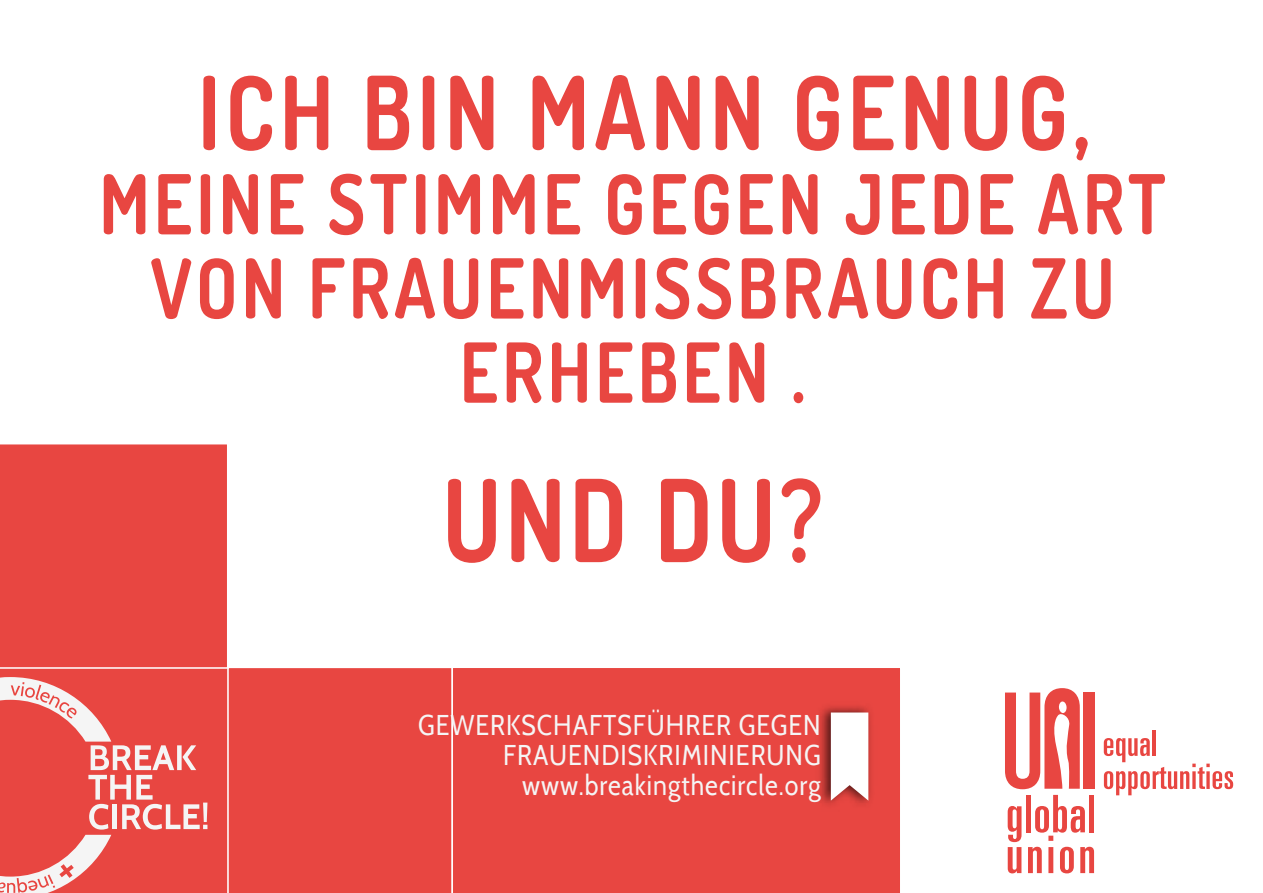
<style>
.page{position:relative;width:1263px;height:893px;background:#fff}
.page>*{position:absolute;margin:0;border:0;box-sizing:border-box;transform-origin:0 0}
.t1{font:700 114px "Dosis";color:#e84641;scale:.87 1}
.t2{font:700 102px "Dosis";letter-spacing:.06em;color:#e84641;scale:.87 1}
.t3{font:700 82.5px/84.2px "Dosis";letter-spacing:.06em;color:#e84641;text-align:center;scale:.87 1}
.t4{font:28.5px/30px "Cabin";letter-spacing:.04em;color:#f5f5f5;text-align:right;scale:.87 1}
</style>
<div class="page">
<div style="left:0;top:669px;width:227px;height:224px;background:#e84641"></div>
<div style="left:227px;top:668px;width:224px;height:225px;background:#e84641"></div>
<div style="left:451px;top:668px;width:449px;height:225px;background:#e84641"></div>
<div style="left:0;top:444px;width:228px;height:225px;background:#e84641"></div>
<svg style="left:0;top:677px;width:207px;height:216px;background:#ea6561"></svg>
<hr style="left:1153px;top:730px;width:3px;height:26px;background:#e84641">
<svg style="left:1104px;top:738px;width:129px;height:57px"></svg>
<div style="left:1083px;top:692px;width:11px;height:97px;background:#e84641"></div>
<svg style="left:1005px;top:688px;width:75px;height:101px"></svg>
<div style="left:1026px;top:795px;width:5px;height:37px;background:#e84641"></div>
<svg style="left:1008px;top:806px;width:13px;height:67px"></svg>
<svg style="left:1028px;top:795px;width:66px;height:78px"></svg>
<img style="left:814px;top:700px;width:63px;height:113px">
<svg style="left:831px;top:712px;width:37px;height:89px"></svg>
<h2 class="t2" style="left:198px;top:47px;width:1027px">ICH BIN MANN GENUG,</h2>
<h3 class="t3" style="left:99px;top:160px;width:1227px">MEINE STIMME GEGEN JEDE ART<br>VON FRAUENMISSBRAUCH ZU<br>ERHEBEN .</h3>
<h1 class="t1" style="left:442px;top:447px;width:439px">UND DU?</h1>
<p class="t4" style="left:418px;top:710px;width:464px">GEWERKSCHAFTSFÜHRER GEGEN<br>FRAUENDISKRIMINIERUNG www.breakingthecircle.org</p>
</div>
